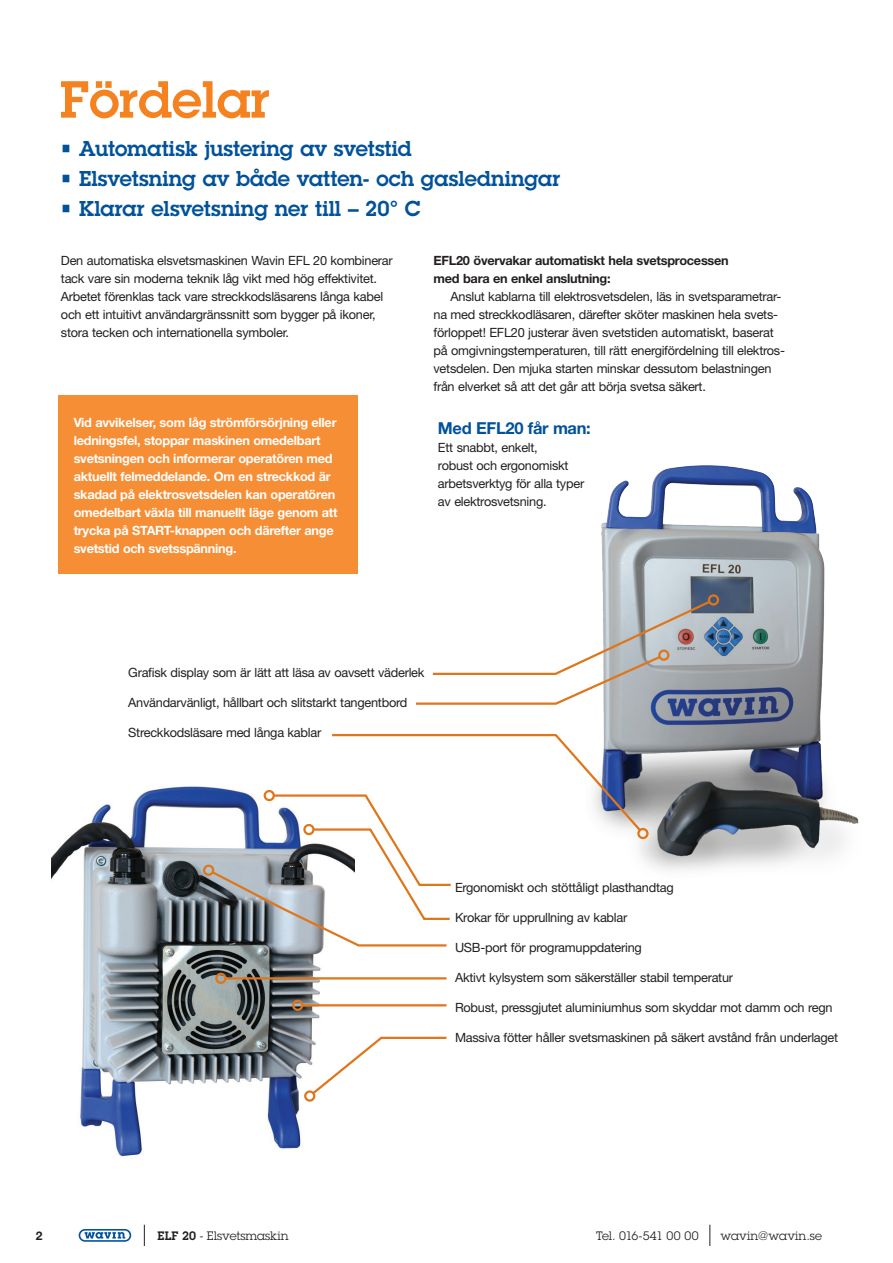
<style>
.page{position:relative;width:893px;height:1263px;background:#fff}
.page>*{position:absolute;margin:0;border:0;box-sizing:border-box;transform-origin:0 0}
.t1{font:600 51px "Lubalin Graph Std";color:#f58220}
.t2{font:600 21px "Lubalin Graph Std";color:#01529a}
.t3{font:700 16.5px "Helvetica Neue";letter-spacing:-.02em;color:#01529a}
.t4{font:12.75px/18px "Helvetica Neue";letter-spacing:-.02em;color:#231f20}
.t5{font:700 12.75px/18px "Helvetica Neue";letter-spacing:-.02em;color:#fff}
.t6{font:700 12.75px/18px "Helvetica Neue";letter-spacing:-.02em;color:#231f20}
.t7{font:12px "Lubalin Graph Std";letter-spacing:.005em;color:#231f20}
.t8{font:12px "Lubalin Graph Std";letter-spacing:-.03em;color:#231f20}
.t9{font:700 12px "Helvetica Neue";color:#231f20}
.s1{font-weight:600}
</style>
<div class="page">
<div style="left:58px;top:395px;width:299px;height:179px;background:#f68e36"></div>
<img style="left:601px;top:465px;width:258px;height:406px">
<img style="left:51px;top:786px;width:304px;height:371px">
<hr style="left:225px;top:977px;width:221px;height:2px;background:#de761b">
<div style="left:215px;top:973px;width:11px;height:11px;border:2px solid #de761b;border-radius:50%"></div>
<hr style="left:302px;top:1004px;width:144px;height:2px;background:#de761b">
<div style="left:292px;top:1000px;width:11px;height:11px;border:2px solid #de761b;border-radius:50%"></div>
<div style="left:79px;top:1229px;width:52px;height:13px;border:2px solid #01529b;border-radius:6px"></div>
<svg style="left:85px;top:1232px;width:40px;height:7px"></svg>
<svg style="left:144px;top:1225px;width:1px;height:21px"></svg>
<svg style="left:709px;top:1225px;width:1px;height:21px"></svg>
<div style="left:708px;top:594px;width:11px;height:12px;border:2px solid #de761b;border-radius:50%"></div>
<svg style="left:416px;top:599px;width:296px;height:107px"></svg>
<div style="left:658px;top:649px;width:11px;height:12px;border:2px solid #de761b;border-radius:50%"></div>
<div style="left:637px;top:828px;width:12px;height:11px;border:2px solid #de761b;border-radius:50%"></div>
<svg style="left:210px;top:733px;width:433px;height:215px"></svg>
<div style="left:203px;top:864px;width:11px;height:12px;border:2px solid #de761b;border-radius:50%"></div>
<svg style="left:310px;top:1035px;width:137px;height:61px"></svg>
<div style="left:304px;top:1090px;width:11px;height:12px;border:2px solid #de761b;border-radius:50%"></div>
<h1 class="t1" style="left:60px;top:66px;width:212px">Fördelar</h1>
<h2 class="t2" style="left:60px;top:135px;width:353px">• Automatisk justering av svetstid</h2>
<h2 class="t2" style="left:60px;top:165px;width:502px">• Elsvetsning av både vatten- och gasledningar</h2>
<h2 class="t2" style="left:60px;top:195px;width:362px">• Klarar elsvetsning ner till – 20° C</h2>
<p class="t4" style="left:61px;top:251px;width:333px">Den automatiska elsvetsmaskinen Wavin EFL 20 kombinerar tack vare sin moderna teknik låg vikt med hög effektivitet.<br>Arbetet förenklas tack vare streckkodsläsarens långa kabel och ett intuitivt användargränssnitt som bygger på ikoner, stora tecken och internationella symboler.</p>
<p class="t6" style="left:433px;top:251px;width:297px">EFL20 övervakar automatiskt hela svetsprocessen med bara en enkel anslutning:</p>
<p class="t4" style="left:433px;top:287px;width:353px;text-indent:17px">Anslut kablarna till elektrosvetsdelen, läs in svetsparametrar&shy;na med streckkodläsaren, därefter sköter maskinen hela svets&shy;förloppet! EFL20 justerar även svetstiden automatiskt, baserat på omgivningstemperaturen, till rätt energifördelning till elektros&shy;vetsdelen. Den mjuka starten minskar dessutom belastningen från elverket så att det går att börja svetsa säkert.</p>
<p class="t5" style="left:74px;top:413px;width:265px">Vid avvikelser, som låg strömförsörjning eller ledningsfel, stoppar maskinen omedelbart svetsningen och informerar operatören med aktuellt felmeddelande. Om en streckkod är skadad på elektrosvetsdelen kan operatören omedelbart växla till manuellt läge genom att trycka på START-knappen och därefter ange svetstid och svetsspänning.</p>
<p class="t3" style="left:438px;top:418px;width:154px">Med EFL20 får man:</p>
<p class="t4" style="left:438px;top:438px;width:148px">Ett snabbt, enkelt,<br>robust och ergonomiskt arbetsverktyg för alla typer av elektrosvetsning.</p>
<p class="t4" style="left:128px;top:663px;width:298px">Grafisk display som är lätt att läsa av oavsett väderlek</p>
<p class="t4" style="left:128px;top:693px;width:281px">Användarvänligt, hållbart och slitstarkt tangentbord</p>
<p class="t4" style="left:128px;top:723px;width:194px">Streckkodsläsare med långa kablar</p>
<p class="t4" style="left:455px;top:878px;width:220px">Ergonomiskt och stöttåligt plasthandtag</p>
<p class="t4" style="left:455px;top:908px;width:174px">Krokar för upprullning av kablar</p>
<p class="t4" style="left:455px;top:938px;width:188px">USB-port för programuppdatering</p>
<p class="t4" style="left:455px;top:968px;width:280px">Aktivt kylsystem som säkerställer stabil temperatur</p>
<p class="t4" style="left:455px;top:998px;width:379px">Robust, pressgjutet aluminiumhus som skyddar mot damm och regn</p>
<p class="t4" style="left:455px;top:1028px;width:385px">Massiva fötter håller svetsmaskinen på säkert avstånd från underlaget</p>
<p class="t9" style="left:36px;top:1228px;width:8px">2</p>
<p class="t7" style="left:157px;top:1228px;width:133px"><span class="s1">ELF 20</span> - Elsvetsmaskin</p>
<p class="t8" style="left:596px;top:1228px;width:104px">Tel. 016-541 00 00</p>
<p class="t7" style="left:720px;top:1228px;width:103px">wavin@wavin.se</p>
</div>
